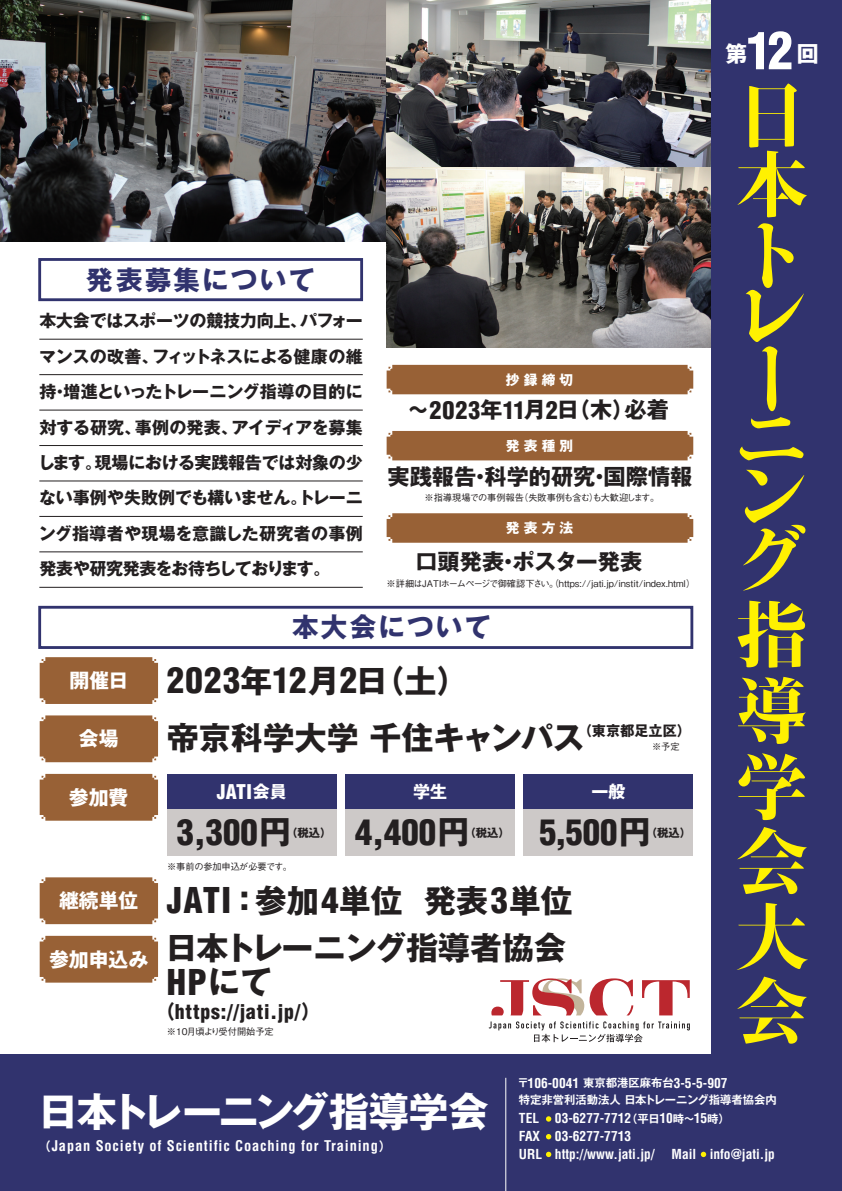
<style>
.page{position:relative;width:842px;height:1191px;background:#fff}
.page>*{position:absolute;margin:0;border:0;box-sizing:border-box;transform-origin:0 0}
.t1{font:800 71.9px/75.3px "Kocho Std";color:#fff101}
.t2{font:900 condensed 50.6px "Helvetica";color:#fff}
.t3{font:700 40.2px "Gothic MB101 Pro";letter-spacing:-.035em;color:#fff}
.t4{font:900 condensed 34.7px "Helvetica";color:#231f20}
.t5{font:700 32px "Gothic MB101 Pro";color:#231f20}
.t6{font:700 32px "Gothic MB101 Pro";letter-spacing:-.02em;color:#231f20}
.t7{font:700 26.6px "Gothic MB101 Pro";letter-spacing:.08em;color:#31336e}
.t8{font:700 22.2px "Gothic MB101 Pro";color:#231f20}
.t9{font:700 21.9px "Gothic MB101 Pro";color:#fff}
.t10{font:900 condensed 19.8px "Helvetica";letter-spacing:.04em;color:#231f20}
.t11{font:700 19.8px "Gothic MB101 Pro";color:#fff}
.t12{font:900 condensed 19.8px "Helvetica";color:#fff}
.t13{font:700 17px/35.4px "Gothic MB101 Pro";letter-spacing:-.015em;color:#231f20}
.t14{font:700 17px/35.4px "Gothic MB101 Pro";letter-spacing:.005em;color:#231f20}
.t15{font:700 17px "Gothic MB101 Pro";color:#fff}
.t16{font:700 condensed 14.4px "Helvetica";letter-spacing:.06em;color:#fff}
.t17{font:700 14.2px "Gothic MB101 Pro";color:#231f20}
.t18{font:700 13.7px "Gothic MB101 Pro";letter-spacing:.3em;color:#fff}
.t19{font:700 condensed 13.5px "Helvetica";color:#fff}
.t20{font:700 12.6px "Gothic MB101 Pro De";color:#fff}
.t21{font:700 11.3px/16.7px "Gothic MB101 Pro De";color:#fff}
.t22{font:700 11.3px "Gothic MB101 Pro";color:#231f20}
.t23{font:500 9.2px "Gothic BBB Pro";color:#231f20}
.t24{font:500 9.2px "Gothic BBB Pro";letter-spacing:-.085em;color:#231f20}
.t25{font:500 9.2px "Gothic BBB Pr 5";color:#231f20}
.s1{font-family:"Helvetica";font-weight:900;font-stretch:condensed;font-size:24px}
.s2{font-family:"Gothic MB101 Pro";font-weight:700;font-stretch:normal;font-size:32px}
.s3{font-family:"Gothic MB101 Pro";font-weight:700;font-stretch:normal;font-size:17px}
.s4{font-family:"Helvetica";font-weight:900;font-stretch:condensed;font-size:34.7px}
.s5{font-family:"Gothic MB101 Pro";font-weight:700;font-stretch:normal}
</style>
<div class="page">
<img style="left:0;top:0;width:387px;height:241px">
<img style="left:387px;top:0;width:324px;height:167px">
<img style="left:387px;top:167px;width:324px;height:180px">
<div style="left:711px;top:0;width:131px;height:1191px;background:#31336e"></div>
<div style="left:0;top:1054px;width:842px;height:137px;background:#31336e"></div>
<div style="left:38px;top:258px;width:325px;height:43px;border:3px solid #31336e"></div>
<div style="left:40px;top:935px;width:118px;height:47px;background:#986136"></div>
<div style="left:40px;top:657px;width:118px;height:47px;background:#986136"></div>
<div style="left:40px;top:715px;width:118px;height:47px;background:#986136"></div>
<div style="left:40px;top:774px;width:118px;height:46px;background:#986136"></div>
<div style="left:167px;top:808px;width:170px;height:48px;background:#cdc9c8"></div>
<div style="left:167px;top:774px;width:170px;height:35px;background:#31336e"></div>
<div style="left:345px;top:808px;width:170px;height:48px;background:#cdc9c8"></div>
<div style="left:345px;top:774px;width:170px;height:35px;background:#31336e"></div>
<div style="left:523px;top:808px;width:170px;height:48px;background:#cdc9c8"></div>
<div style="left:523px;top:774px;width:170px;height:35px;background:#31336e"></div>
<div style="left:40px;top:877px;width:118px;height:47px;background:#986136"></div>
<div style="left:387px;top:365px;width:306px;height:29px;background:#986136"></div>
<div style="left:387px;top:431px;width:306px;height:29px;background:#986136"></div>
<svg style="left:387px;top:513px;width:306px;height:30px;background:#9a653b"></svg>
<div style="left:38px;top:606px;width:655px;height:43px;border:3px solid #31336e"></div>
<svg style="left:491px;top:978px;width:93px;height:37px"></svg>
<svg style="left:590px;top:978px;width:43px;height:37px"></svg>
<svg style="left:642px;top:980px;width:48px;height:35px"></svg>
<svg style="left:489px;top:1021px;width:201px;height:21px"></svg>
<svg style="left:546px;top:1116px;width:5px;height:5px"></svg>
<svg style="left:546px;top:1134px;width:5px;height:5px"></svg>
<svg style="left:546px;top:1151px;width:5px;height:6px"></svg>
<svg style="left:701px;top:1151px;width:5px;height:6px"></svg>
<hr style="left:505px;top:1077px;width:1px;height:114px;background:#fff">
<hr style="left:39px;top:339px;width:324px;height:1px;background:#231f20">
<hr style="left:39px;top:374px;width:324px;height:1px;background:#231f20">
<hr style="left:39px;top:410px;width:324px;height:1px;background:#231f20">
<hr style="left:39px;top:445px;width:324px;height:1px;background:#231f20">
<hr style="left:39px;top:481px;width:324px;height:1px;background:#231f20">
<hr style="left:39px;top:516px;width:324px;height:1px;background:#231f20">
<hr style="left:39px;top:551px;width:324px;height:1px;background:#231f20">
<hr style="left:39px;top:587px;width:324px;height:1px;background:#231f20">
<h3 class="t7" style="left:86px;top:257px;width:230px">発表募集について</h3>
<p class="t13" style="left:152px;top:301px;width:212px;text-indent:-113px">本大会ではスポーツの競技力向上、<br>フィットネスによる健康の維</p>
<p class="t13" style="left:300px;top:301px;width:64px">パフォー</p>
<p class="t13" style="left:39px;top:336px;width:325px">マンスの改善、<br>持増進といったトレーニング指導の目的に</p>
<p class="t18" style="left:506px;top:368px;width:69px">抄録締切</p>
<p class="t13" style="left:51px;top:372px;width:19px">・</p>
<h3 class="t8" style="left:625px;top:391px;width:46px">必着</h3>
<h3 class="t8" style="left:407px;top:391px;width:229px">～<span class="s1">2023</span>年<span class="s1">11</span>月 （日<span class="s1">2</span> 木）</h3>
<p class="t13" style="left:231px;top:407px;width:133px">アイディアを募集</p>
<p class="t13" style="left:95px;top:407px;width:269px;text-indent:-55px">対する研究、<br>現場における実践報告では対象の少</p>
<p class="t13" style="left:135px;top:407px;width:105px">事例の発表、</p>
<p class="t18" style="left:506px;top:434px;width:69px">発表種別</p>
<p class="t14" style="left:38px;top:443px;width:326px">します。<br>ない事例や失敗例でも構いませんトレーニ</p>
<h3 class="t8" style="left:387px;top:458px;width:306px">実践報告科学的研究国際情報</h3>
<h3 class="t8" style="left:469px;top:458px;width:24px">・</h3>
<h3 class="t8" style="left:588px;top:458px;width:24px">・</h3>
<p class="t24" style="left:519px;top:490px;width:142px">（失敗事例も含むも大歓迎します。</p>
<p class="t23" style="left:589px;top:490px;width:11px">）</p>
<p class="t23" style="left:424px;top:490px;width:101px">※指導現場での事例報告</p>
<p class="t13" style="left:39px;top:478px;width:325px;text-indent:252px">。<br>ング指導者や現場を意識した研究者の事例発表や研究発表をお待ちしております。</p>
<p class="t18" style="left:506px;top:516px;width:69px">発表方法</p>
<h3 class="t8" style="left:415px;top:542px;width:228px">口頭発表ポスター発表</h3>
<h3 class="t8" style="left:497px;top:542px;width:24px">・</h3>
<p class="t23" style="left:387px;top:575px;width:310px">※詳細はJATIホームページで御確認下さい。（https://jati j p. /instit/index.html(</p>
<h3 class="t7" style="left:292px;top:605px;width:200px">本大会について</h3>
<p class="t11" style="left:70px;top:664px;width:60px">開催日</p>
<p class="t11" style="left:79px;top:722px;width:41px">会場</p>
<p class="t11" style="left:69px;top:781px;width:61px">参加費</p>
<p class="t11" style="left:59px;top:884px;width:81px">継続単位</p>
<p class="t11" style="left:49px;top:942px;width:101px">参加申込み</p>
<h3 class="t4" style="left:167px;top:658px;width:303px">2023<span class="s2">年</span> 1 2 <span class="s2">月 （日</span>2 <span class="s2">土 (</span></h3>
<h3 class="t5" style="left:167px;top:710px;width:419px">帝京科学大学千住キャンパス</h3>
<p class="t17" style="left:578px;top:718px;width:115px">（東京都足立区(</p>
<p class="t25" style="left:652px;top:739px;width:29px">※予定</p>
<p class="t12" style="left:217px;top:779px;width:72px">JATI<span class="s3">会員</span></p>
<p class="t15" style="left:413px;top:777px;width:36px">学生</p>
<p class="t15" style="left:591px;top:777px;width:36px">一般</p>
<h3 class="t4" style="left:177px;top:810px;width:116px">3,300<span class="s2">円</span></h3>
<p class="t22" style="left:286px;top:823px;width:47px">（税込(</p>
<h3 class="t4" style="left:355px;top:810px;width:116px">4,400<span class="s2">円</span></h3>
<p class="t22" style="left:464px;top:823px;width:47px">（税込(</p>
<h3 class="t4" style="left:539px;top:810px;width:113px">5,500<span class="s2">円</span></h3>
<p class="t22" style="left:646px;top:823px;width:47px">（税込(</p>
<p class="t23" style="left:167px;top:858px;width:126px">※事前の参加申込が必要です。</p>
<h3 class="t5" style="left:255px;top:874px;width:150px">参加<span class="s4">4</span>単位</h3>
<h3 class="t4" style="left:167px;top:878px;width:95px">JATI<span class="s2">：</span></h3>
<h3 class="t5" style="left:424px;top:874px;width:150px">発表<span class="s4">3</span>単位</h3>
<h3 class="t6" style="left:166px;top:921px;width:402px">日本トレーニング指導者協会</h3>
<h3 class="t4" style="left:167px;top:960px;width:107px">HP<span class="s2">にて</span></h3>
<p class="t10" style="left:155px;top:999px;width:167px"><span class="s5">（</span>https://jati.jp <span class="s5">(</span>/</p>
<p class="t23" style="left:167px;top:1024px;width:109px">※10月頃より受付開始予定</p>
<h2 class="t2" style="left:746px;top:19px;width:48px">12</h2>
<p class="t9" style="left:725px;top:36px;width:44px">第　</p>
<p class="t9" style="left:797px;top:36px;width:23px">回</p>
<h1 class="t1" style="left:736px;top:71px;width:72px;line-height:70.1px">日本ト</h1>
<h1 class="t1" style="left:736px;top:275px;width:70px;line-height:62.3px">レーニ</h1>
<h1 class="t1" style="left:736px;top:453px;width:71px;line-height:65.1px">ング</h1>
<h1 class="t1" style="left:736px;top:587px;width:73px;text-align:justify">指導学会大会</h1>
<h3 class="t3" style="left:38px;top:1078px;width:452px">日本トレーニング指導学会</h3>
<p class="t20" style="left:379px;top:1135px;width:14px">(</p>
<p class="t20" style="left:38px;top:1135px;width:14px">（</p>
<p class="t16" style="left:52px;top:1137px;width:328px">Japan Society of Scientific Coaching for Training</p>
<p class="t21" style="left:583px;top:1073px;width:92px">東京都港区麻布台</p>
<p class="t19" style="left:528px;top:1074px;width:53px">106-0041</p>
<p class="t19" style="left:674px;top:1074px;width:55px">3-5-5-907</p>
<p class="t21" style="left:518px;top:1073px;width:261px">〒<br>特定非営利活動法人日本トレーニング指導者協会内</p>
<p class="t21" style="left:707px;top:1108px;width:24px">時(</p>
<p class="t21" style="left:626px;top:1108px;width:35px">（平日</p>
<p class="t21" style="left:673px;top:1108px;width:23px">時～</p>
<p class="t19" style="left:555px;top:1110px;width:78px">03-6277-7712</p>
<p class="t19" style="left:659px;top:1110px;width:15px">10</p>
<p class="t19" style="left:519px;top:1110px;width:22px">TEL</p>
<p class="t19" style="left:694px;top:1110px;width:15px">15</p>
<p class="t19" style="left:519px;top:1127px;width:23px">FAX</p>
<p class="t19" style="left:519px;top:1145px;width:25px">URL</p>
<p class="t19" style="left:555px;top:1127px;width:78px">03-6277-7713</p>
<p class="t19" style="left:555px;top:1145px;width:101px">http://www.jati.jp/</p>
<p class="t19" style="left:671px;top:1145px;width:26px">Mail</p>
<p class="t19" style="left:710px;top:1145px;width:67px">info@jati.jp</p>
</div>
